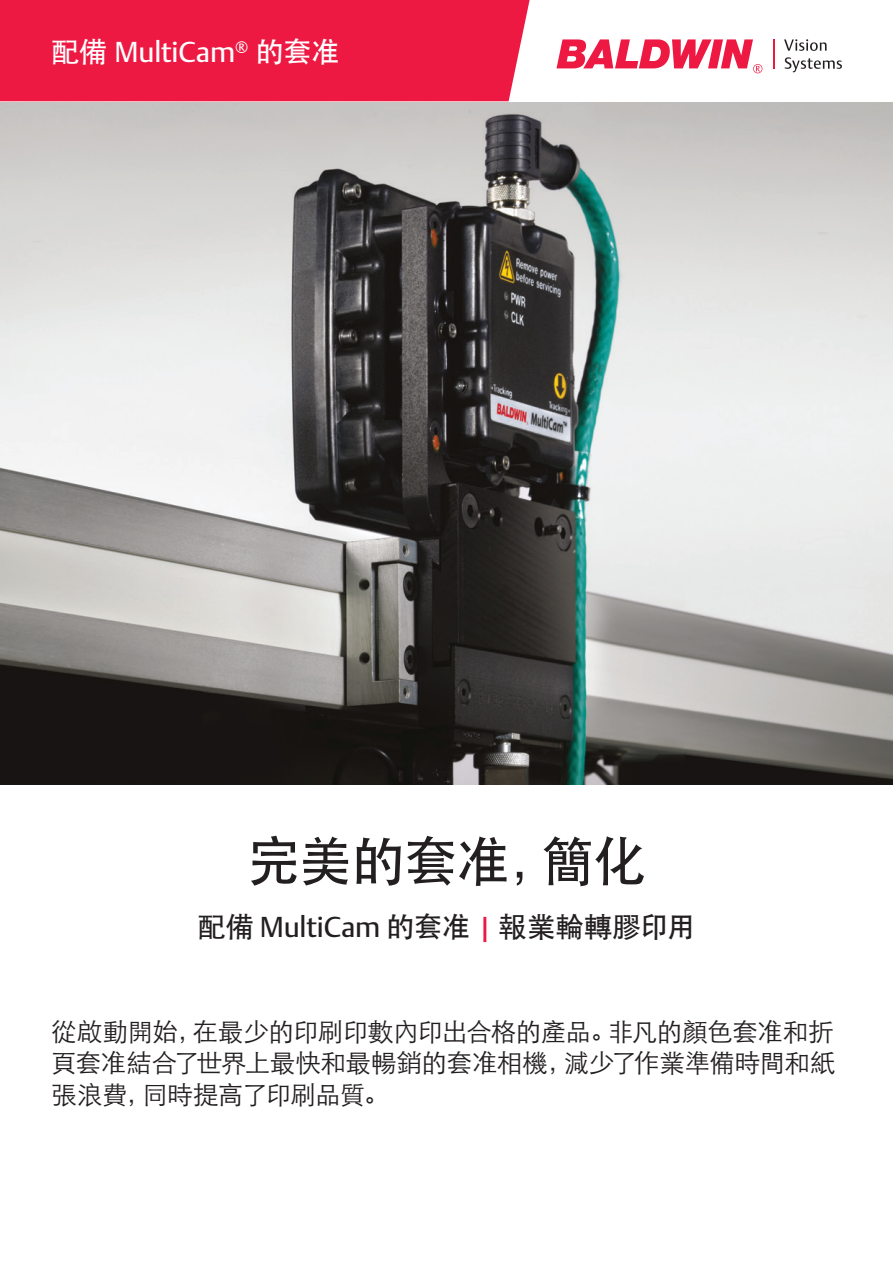
<style>
.page{position:relative;width:893px;height:1263px;background:#fff}
.page>*{position:absolute;margin:0;border:0;box-sizing:border-box;transform-origin:0 0}
.Heading_1{font:54px "ST Heiti";letter-spacing:-.03em;color:#231f20}
.Heading_2{font:28.5px "ST Heiti";letter-spacing:-.015em;color:#231f20}
.Header__Publication{font:28.5px "DTL Argo T";letter-spacing:-.005em;color:#fff}
.Introduction{font:25.5px/31.5px "ST Xihei";letter-spacing:-.02em;color:#231f20;text-align:justify}
.s1{font-family:"ST Heiti"}
.s2{font-family:"DTL Argo T"}
.s3{font-family:"DTL Argo T";color:#ed1943}
</style>
<div class="page">
<div style="left:0;top:0;width:530px;height:101px;background:#ed1943"></div>
<svg style="left:556px;top:39px;width:206px;height:34px"></svg>
<hr style="left:773px;top:39px;width:2px;height:30px;background:#ed1943">
<svg style="left:784px;top:39px;width:42px;height:12px"></svg>
<svg style="left:785px;top:57px;width:57px;height:15px"></svg>
<img style="left:0;top:102px;width:893px;height:682px">
<p class="Header__Publication" style="left:51px;top:35px;width:290px"><span class="s1">配備</span> MultiCam<sup>®</sup> <span class="s1">的套准</span></p>
<p class="Heading_1" style="left:246px;top:834px;width:402px">完美的套准，簡化</p>
<p class="Heading_2" style="left:198px;top:912px;width:499px">配備 <span class="s2">MultiCam</span> 的套准 <span class="s3">|</span> 報業輪轉膠印用</p>
<p class="Introduction" style="left:51px;top:1016px;width:786px">從啟動開始，在最少的印刷印數內印出合格的產品。非凡的顏色套准和折頁套准結合了世界上最快和最暢銷的套准相機，減少了作業準備時間和紙張浪費，同時提高了印刷品質。</p>
</div>
